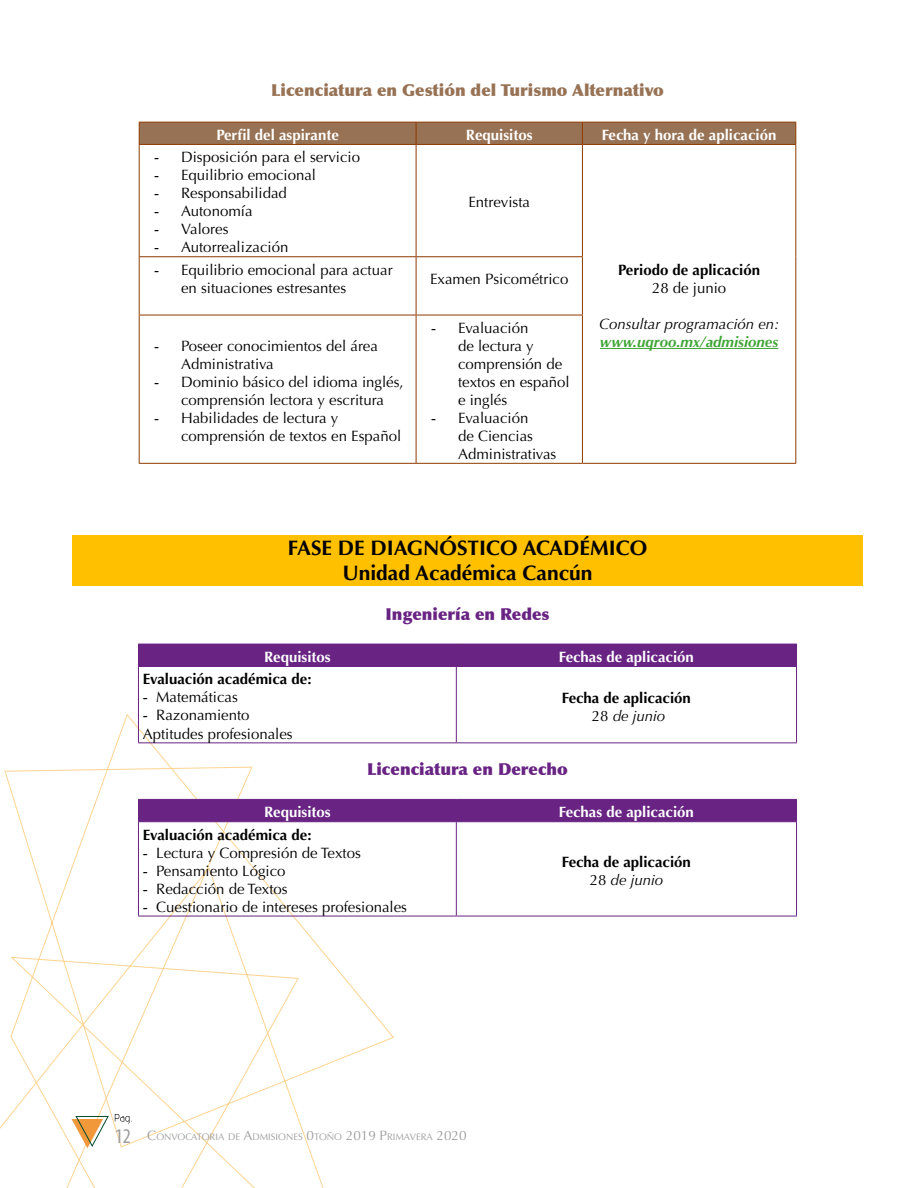
<style>
.page{position:relative;width:918px;height:1188px;background:#fff}
.page>*{position:absolute;margin:0;border:0;box-sizing:border-box;transform-origin:0 0}
.t1{font:700 21px/25.2px "Optima";color:#000;text-align:center}
.t2{font:900 16.5px "Optima";color:#977254}
.t3{font:900 16.5px "Optima";color:#682383}
.t4{font:15px/18px "Optima";color:#000}
.t5{font:700 15px/18px "Optima";color:#000;text-align:center}
.t6{font:700 15px "Optima";color:#fff}
.t7{font:italic 15px "Optima";color:#000}
.t8{font:italic 700 15px "Optima";color:#3fa535}
.t9{font:9.45px "Optima";color:#9d9d9c}
.s1{font-family:"Times New Roman"}
.s2{font-weight:400}
.s3{font-weight:400;font-style:italic}
.s4{font-family:"Myriad Pro";font-stretch:condensed;font-size:21px}
.s5{font-size:13.5px}
</style>
<div class="page">
<svg style="left:0;top:714px;width:395px;height:474px"></svg>
<svg style="left:72px;top:1116px;width:37px;height:32px"></svg>
<svg style="left:115px;top:1114px;width:17px;height:10px"></svg>
<div style="left:72px;top:536px;width:791px;height:25px;background:#ffc000"></div>
<div style="left:72px;top:561px;width:791px;height:25px;background:#ffc000"></div>
<div style="left:139px;top:122px;width:657px;height:22px;background:#977254"></div>
<hr style="left:139px;top:144px;width:277px;height:1px;background:#8e3a00">
<hr style="left:139px;top:145px;width:1px;height:111px;background:#8e3a00">
<hr style="left:416px;top:144px;width:166px;height:1px;background:#8e3a00">
<hr style="left:416px;top:145px;width:1px;height:111px;background:#8e3a00">
<hr style="left:582px;top:144px;width:214px;height:1px;background:#8e3a00">
<hr style="left:582px;top:145px;width:1px;height:111px;background:#8e3a00">
<hr style="left:795px;top:145px;width:1px;height:112px;background:#8e3a00">
<hr style="left:795px;top:257px;width:1px;height:58px;background:#8e3a00">
<hr style="left:795px;top:315px;width:1px;height:148px;background:#8e3a00">
<hr style="left:582px;top:463px;width:214px;height:1px;background:#8e3a00">
<hr style="left:139px;top:256px;width:277px;height:1px;background:#8e3a00">
<hr style="left:139px;top:257px;width:1px;height:58px;background:#8e3a00">
<hr style="left:416px;top:256px;width:167px;height:1px;background:#8e3a00">
<hr style="left:416px;top:257px;width:1px;height:58px;background:#8e3a00">
<hr style="left:582px;top:257px;width:1px;height:58px;background:#8e3a00">
<hr style="left:139px;top:315px;width:277px;height:1px;background:#8e3a00">
<hr style="left:139px;top:315px;width:1px;height:148px;background:#8e3a00">
<hr style="left:416px;top:315px;width:167px;height:1px;background:#8e3a00">
<hr style="left:416px;top:315px;width:1px;height:148px;background:#8e3a00">
<hr style="left:582px;top:315px;width:1px;height:148px;background:#8e3a00">
<hr style="left:139px;top:463px;width:277px;height:1px;background:#8e3a00">
<hr style="left:416px;top:463px;width:166px;height:1px;background:#8e3a00">
<hr style="left:600px;top:348px;width:178px;height:1px;background:#3fa535">
<div style="left:138px;top:644px;width:318px;height:22px;background:#682383"></div>
<div style="left:456px;top:644px;width:341px;height:22px;background:#682383"></div>
<hr style="left:138px;top:666px;width:318px;height:1px;background:#682383">
<hr style="left:138px;top:667px;width:1px;height:75px;background:#682383">
<hr style="left:456px;top:666px;width:341px;height:1px;background:#682383">
<hr style="left:456px;top:667px;width:1px;height:75px;background:#682383">
<hr style="left:796px;top:667px;width:1px;height:75px;background:#682383">
<hr style="left:138px;top:742px;width:318px;height:1px;background:#682383">
<hr style="left:456px;top:742px;width:341px;height:1px;background:#682383">
<div style="left:138px;top:799px;width:659px;height:22px;background:#682383"></div>
<hr style="left:138px;top:821px;width:318px;height:1px;background:#682383">
<hr style="left:138px;top:822px;width:1px;height:94px;background:#682383">
<hr style="left:456px;top:821px;width:341px;height:1px;background:#682383">
<hr style="left:456px;top:822px;width:1px;height:94px;background:#682383">
<hr style="left:796px;top:822px;width:1px;height:94px;background:#682383">
<hr style="left:138px;top:916px;width:318px;height:1px;background:#682383">
<hr style="left:456px;top:916px;width:341px;height:1px;background:#682383">
<p class="t2" style="left:271px;top:80px;width:394px">Licenciatura en Gestión del Turismo Alternativo</p>
<p class="t6" style="left:216px;top:126px;width:124px">Perfil del aspirante</p>
<p class="t6" style="left:466px;top:126px;width:68px">Requisitos</p>
<p class="t6" style="left:602px;top:126px;width:176px">Fecha y hora de aplicación</p>
<p class="t4" style="left:154px;top:149px;width:208px"><span class="s1">-</span> Disposición para el servicio</p>
<p class="t4" style="left:154px;top:167px;width:164px"><span class="s1">-</span> Equilibrio emocional</p>
<p class="t4" style="left:154px;top:185px;width:134px"><span class="s1">-</span> Responsabilidad</p>
<p class="t4" style="left:154px;top:203px;width:100px"><span class="s1">-</span> Autonomía</p>
<p class="t4" style="left:154px;top:221px;width:76px"><span class="s1">-</span> Valores</p>
<p class="t4" style="left:154px;top:239px;width:136px"><span class="s1">-</span> Autorrealización</p>
<p class="t4" style="left:468px;top:194px;width:63px">Entrevista</p>
<p class="t4" style="left:181px;top:261px;width:213px;text-indent:-27px"><span class="s1">-</span> Equilibrio emocional para actuar en situaciones estresantes</p>
<p class="t4" style="left:430px;top:270px;width:140px">Examen Psicométrico</p>
<p class="t4" style="left:181px;top:337px;width:198px;text-indent:-27px"><span class="s1">-</span> Poseer conocimientos del área<br>Administrativa</p>
<p class="t4" style="left:154px;top:373px;width:251px;text-align:center"><span class="s1">-</span> Dominio básico del idioma inglés, comprensión lectora y escritura</p>
<p class="t4" style="left:181px;top:409px;width:222px;text-indent:-27px"><span class="s1">-</span> Habilidades de lectura y comprensión de textos en Español</p>
<p class="t4" style="left:458px;top:319px;width:113px;text-indent:-27px"><span class="s1">-</span> Evaluación<br>de lectura y comprensión de textos en español e inglés</p>
<p class="t4" style="left:458px;top:409px;width:100px;text-indent:-27px"><span class="s1">-</span> Evaluación<br>de Ciencias<br>Administrativas</p>
<p class="t5" style="left:618px;top:261px;width:143px">Periodo de aplicación</p>
<p class="t4" style="left:652px;top:279px;width:76px">28 de junio</p>
<p class="t7" style="left:599px;top:315px;width:182px">Consultar programación en:</p>
<p class="t8" style="left:600px;top:333px;width:180px">www.uqroo.mx/admisiones</p>
<h1 class="t1" style="left:288px;top:535px;width:361px">FASE DE DIAGNÓSTICO ACADÉMICO<br>Unidad Académica Cancún</h1>
<p class="t3" style="left:386px;top:604px;width:165px">Ingeniería en Redes</p>
<p class="t6" style="left:264px;top:648px;width:68px">Requisitos</p>
<p class="t6" style="left:559px;top:648px;width:136px">Fechas de aplicación</p>
<p class="t5" style="left:143px;top:671px;width:170px">Evaluación académica de:</p>
<p class="t4" style="left:143px;top:689px;width:97px"><span class="s1">-</span> Matemáticas</p>
<p class="t4" style="left:143px;top:706px;width:152px"><span class="s1">-</span> Razonamiento<br>Aptitudes profesionales</p>
<p class="t5" style="left:562px;top:689px;width:131px">Fecha de aplicación<br><span class="s2">28</span> <span class="s3">de junio</span></p>
<p class="t3" style="left:367px;top:759px;width:202px">Licenciatura en Derecho</p>
<p class="t6" style="left:264px;top:804px;width:68px">Requisitos</p>
<p class="t6" style="left:559px;top:804px;width:136px">Fechas de aplicación</p>
<p class="t5" style="left:143px;top:826px;width:170px">Evaluación académica de:</p>
<p class="t4" style="left:143px;top:844px;width:220px"><span class="s1">-</span> Lectura y Compresión de Textos</p>
<p class="t4" style="left:143px;top:862px;width:144px"><span class="s1">-</span> Pensamiento Lógico</p>
<p class="t4" style="left:143px;top:880px;width:147px"><span class="s1">-</span> Redacción de Textos</p>
<p class="t4" style="left:143px;top:898px;width:266px"><span class="s1">-</span> Cuestionario de intereses profesionales</p>
<p class="t5" style="left:562px;top:853px;width:131px">Fecha de aplicación<br><span class="s2">28</span> <span class="s3">de junio</span></p>
<p class="t9" style="left:115px;top:1132px;width:353px"><span class="s4">12</span> <span class="s5">C</span>ONVOCATORIA DE <span class="s5">A</span>DMISIONES <span class="s5">0</span>TOÑO <span class="s5">2019 P</span>RIMAVERA <span class="s5">2020</span></p>
</div>
